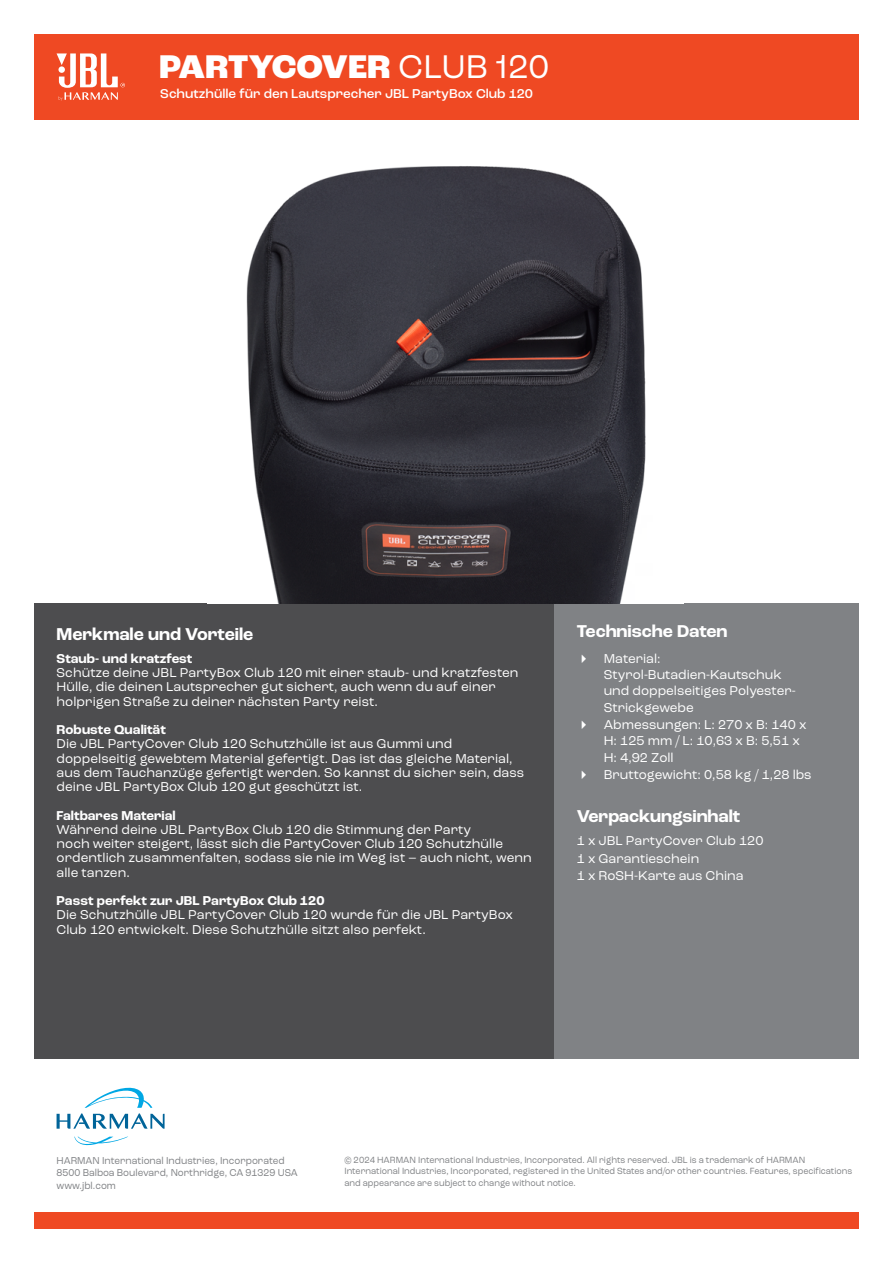
<style>
.page{position:relative;width:893px;height:1263px;background:#fff}
.page>*{position:absolute;margin:0;border:0;box-sizing:border-box;transform-origin:0 0}
.t1{font:800 34.5px "Roc Grotesk";color:#fff}
.t2{font:700 18px "Roc Grotesk";color:#fff}
.t3{font:13.5px/14.2px "Roc Grotesk";letter-spacing:.005em;color:#fff}
.t4{font:700 13.5px "Roc Grotesk";letter-spacing:.005em;color:#fff}
.t5{font:500 13.5px "Roc Grotesk";color:#fff}
.t6{font:10.5px/12.6px "Roc Grotesk";color:#808285;scale:.94 1}
.t7{font:9.45px/11.4px "Roc Grotesk";color:#808285;scale:.94 1}
.s1{font-weight:400}
</style>
<div class="page">
<div style="left:34px;top:1213px;width:825px;height:16px;background:#ef4923"></div>
<div style="left:34px;top:604px;width:520px;height:455px;background:#4d4d4f"></div>
<div style="left:554px;top:604px;width:305px;height:455px;background:#808285"></div>
<svg style="left:74px;top:1137px;width:54px;height:8px"></svg>
<svg style="left:57px;top:1087px;width:108px;height:42px"></svg>
<div style="left:34px;top:34px;width:825px;height:85px;background:#ef4923"></div>
<svg style="left:57px;top:53px;width:68px;height:48px"></svg>
<img style="left:246px;top:166px;width:400px;height:438px">
<h1 class="t1" style="left:159px;top:45px;width:392px">PARTYCOVER <span class="s1">CLUB 120</span></h1>
<p class="t5" style="left:160px;top:85px;width:374px">Schutzhülle für den Lautsprecher JBL PartyBox Club 120</p>
<h2 class="t2" style="left:57px;top:623px;width:198px">Merkmale und Vorteile</h2>
<p class="t4" style="left:57px;top:650px;width:138px">Staub- und kratzfest</p>
<p class="t3" style="left:57px;top:665px;width:463px">Schütze deine JBL PartyBox Club 120 mit einer staub- und kratzfesten<br>Hülle, die deinen Lautsprecher gut sichert, auch wenn du auf einer holprigen Straße zu deiner nächsten Party reist.</p>
<p class="t4" style="left:57px;top:721px;width:111px">Robuste Qualität</p>
<p class="t3" style="left:57px;top:737px;width:469px">Die JBL PartyCover Club 120 Schutzhülle ist aus Gummi und doppelseitig gewebtem Material gefertigt. Das ist das gleiche Material, aus dem Tauchanzüge gefertigt werden. So kannst du sicher sein, dass deine JBL PartyBox Club 120 gut geschützt ist.</p>
<p class="t4" style="left:57px;top:807px;width:121px">Faltbares Material</p>
<p class="t3" style="left:57px;top:822px;width:477px">Während deine JBL PartyBox Club 120 die Stimmung der Party<br>noch weiter steigert, lässt sich die PartyCover Club 120 Schutzhülle ordentlich zusammenfalten, sodass sie nie im Weg ist – auch nicht, wenn alle tanzen.</p>
<p class="t4" style="left:57px;top:892px;width:269px">Passt perfekt zur JBL PartyBox Club 120</p>
<p class="t3" style="left:57px;top:908px;width:458px">Die Schutzhülle JBL PartyCover Club 120 wurde für die JBL PartyBox<br>Club 120 entwickelt. Diese Schutzhülle sitzt also perfekt.</p>
<h2 class="t2" style="left:577px;top:620px;width:152px">Technische Daten</h2>
<p class="t3" style="left:604px;top:650px;width:193px;line-height:16.2px">Material:<br>Styrol-Butadien-Kautschuk und doppelseitiges Polyester-<br>Strickgewebe</p>
<p class="t3" style="left:604px;top:717px;width:204px;line-height:16.2px">Abmessungen: L: 270 x B: 140 x<br>H: 125 mm / L: 10,63 x B: 5,51 x<br>H: 4,92 Zoll</p>
<p class="t3" style="left:604px;top:767px;width:209px">Bruttogewicht: 0,58 kg / 1,28 lbs</p>
<h2 class="t2" style="left:577px;top:805px;width:165px">Verpackungsinhalt</h2>
<p class="t3" style="left:577px;top:832px;width:188px;line-height:17.4px">1 x JBL PartyCover Club 120<br>1 x Garantieschein<br>1 x RoSH-Karte aus China</p>
<p class="t6" style="left:57px;top:1154px;width:258px">HARMAN International Industries, Incorporated<br>8500 Balboa Boulevard, Northridge, CA 91329 USA www.jbl.com</p>
<p class="t7" style="left:344px;top:1154px;width:542px">© 2024 HARMAN International Industries, Incorporated. All rights reserved. JBL is a trademark of HARMAN<br>International Industries, Incorporated, registered in the United States and/or other countries. Features, specifications and appearance are subject to change without notice.</p>
</div>
